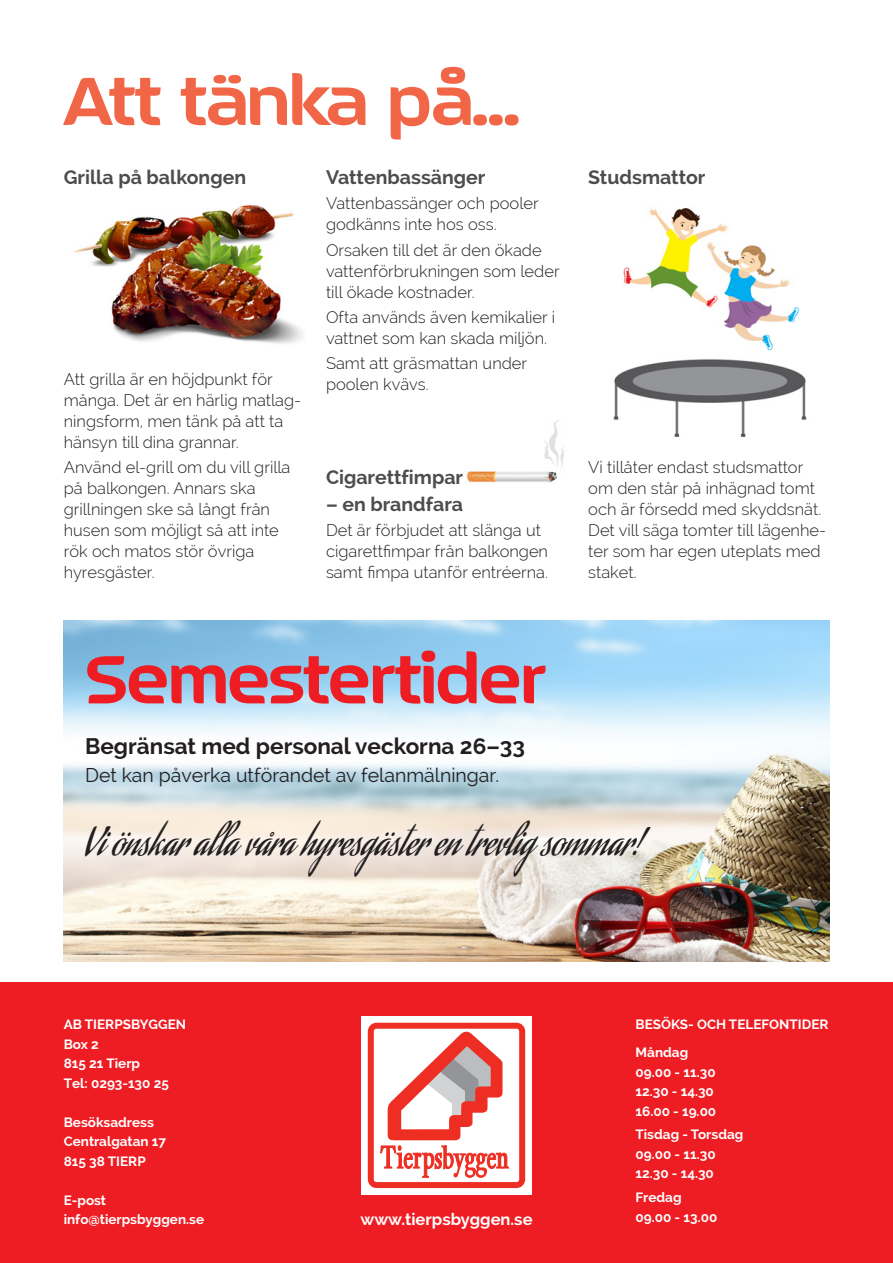
<style>
.page{position:relative;width:893px;height:1263px;background:#fff}
.page>*{position:absolute;margin:0;border:0;box-sizing:border-box;transform-origin:0 0}
.September_rubrik{font:700 76.5px "September";letter-spacing:-.015em;color:#ee1d23}
.September_rubrik-2{font:700 76.5px "September";letter-spacing:-.015em;color:#f26648}
.Brödtext{font:37.5px "Aguafina Script";color:#231f20}
.Mellanrubrik{font:700 22.5px "Raleway";color:#231f20}
.Mellanrubrik-2{font:700 19.5px "Raleway";color:#4b4c4d}
.Brödtext-2{font:19.5px "Raleway";color:#231f20}
.Brödtext-3{font:300 16.5px/21px "Raleway";color:#231f20}
.t1{font:700 16.5px "Raleway";color:#fff}
.t2{font:700 13.5px "Raleway";color:#fff}
</style>
<div class="page">
<img style="left:466px;top:420px;width:98px;height:63px">
<img style="left:64px;top:621px;width:765px;height:340px">
<div style="left:0;top:982px;width:893px;height:281px;background:#ee1d23"></div>
<div style="left:361px;top:1016px;width:170px;height:178px;background:#fff"></div>
<svg style="left:368px;top:1023px;width:157px;height:165px"></svg>
<img style="left:74px;top:205px;width:229px;height:139px">
<img style="left:613px;top:208px;width:194px;height:229px">
<p class="September_rubrik-2" style="left:64px;top:52px;width:458px">Att tänka på…</p>
<p class="Mellanrubrik-2" style="left:64px;top:166px;width:184px">Grilla på balkongen</p>
<p class="Mellanrubrik-2" style="left:588px;top:166px;width:119px">Studsmattor</p>
<p class="Mellanrubrik-2" style="left:326px;top:166px;width:161px">Vattenbassänger</p>
<p class="Brödtext-3" style="left:326px;top:193px;width:214px">Vattenbassänger och pooler godkänns inte hos oss.</p>
<p class="Brödtext-3" style="left:326px;top:239px;width:235px">Orsaken till det är den ökade vattenförbrukningen som leder till ökade kostnader.</p>
<p class="Brödtext-3" style="left:326px;top:307px;width:231px">Ofta används även kemikalier i vattnet som kan skada miljön.</p>
<p class="Brödtext-3" style="left:326px;top:353px;width:203px">Samt att gräsmattan under poolen kvävs.</p>
<p class="Brödtext-3" style="left:64px;top:369px;width:239px">Att grilla är en höjdpunkt för många. Det är en härlig matlag&shy;ningsform, men tänk på att ta hänsyn till dina grannar.</p>
<p class="Brödtext-3" style="left:64px;top:457px;width:228px">Använd el-grill om du vill grilla på balkongen. Annars ska grillningen ske så långt från husen som möjligt så att inte rök och matos stör övriga hyresgäster.</p>
<p class="Brödtext-3" style="left:588px;top:457px;width:239px">Vi tillåter endast studsmattor om den står på inhägnad tomt och är försedd med skyddsnät.<br>Det vill säga tomter till lägenhe&shy;ter som har egen uteplats med staket.</p>
<p class="Mellanrubrik-2" style="left:326px;top:466px;width:139px">Cigarettfimpar</p>
<p class="Mellanrubrik-2" style="left:326px;top:493px;width:139px">– en brandfara</p>
<p class="Brödtext-3" style="left:326px;top:520px;width:224px">Det är förbjudet att slänga ut cigarettfimpar från balkongen samt fimpa utanför entréerna.</p>
<p class="September_rubrik" style="left:85px;top:630px;width:462px">Semestertider</p>
<p class="Mellanrubrik" style="left:85px;top:733px;width:442px">Begränsat med personal veckorna 26–33</p>
<p class="Brödtext-2" style="left:85px;top:764px;width:416px">Det kan påverka utförandet av felanmälningar.</p>
<p class="Brödtext" style="left:85px;top:820px;width:558px">Vi önskar alla våra hyresgäster en trevlig sommar!</p>
<p class="t2" style="left:64px;top:1016px;width:124px">AB TIERPSBYGGEN</p>
<p class="t2" style="left:64px;top:1036px;width:37px">Box 2</p>
<p class="t2" style="left:64px;top:1055px;width:78px">815 21 Tierp</p>
<p class="t2" style="left:64px;top:1075px;width:107px">Tel: 0293-130 25</p>
<p class="t2" style="left:64px;top:1114px;width:92px">Besöksadress</p>
<p class="t2" style="left:64px;top:1133px;width:104px">Centralgatan 17</p>
<p class="t2" style="left:64px;top:1153px;width:83px">815 38 TIERP</p>
<p class="t2" style="left:64px;top:1192px;width:44px">E-post</p>
<p class="t2" style="left:64px;top:1211px;width:142px">info@tierpsbyggen.se</p>
<p class="t1" style="left:360px;top:1209px;width:174px">www.tierpsbyggen.se</p>
<p class="t2" style="left:635px;top:1016px;width:195px">BESÖKS- OCH TELEFONTIDER</p>
<p class="t2" style="left:635px;top:1044px;width:54px">Måndag</p>
<p class="t2" style="left:635px;top:1064px;width:82px">09.00 - 11.30</p>
<p class="t2" style="left:635px;top:1083px;width:80px">12.30 - 14.30</p>
<p class="t2" style="left:635px;top:1103px;width:82px">16.00 - 19.00</p>
<p class="t2" style="left:635px;top:1127px;width:109px">Tisdag - Torsdag</p>
<p class="t2" style="left:635px;top:1146px;width:82px">09.00 - 11.30</p>
<p class="t2" style="left:635px;top:1166px;width:80px">12.30 - 14.30</p>
<p class="t2" style="left:635px;top:1189px;width:48px">Fredag</p>
<p class="t2" style="left:635px;top:1209px;width:83px">09.00 - 13.00</p>
</div>
